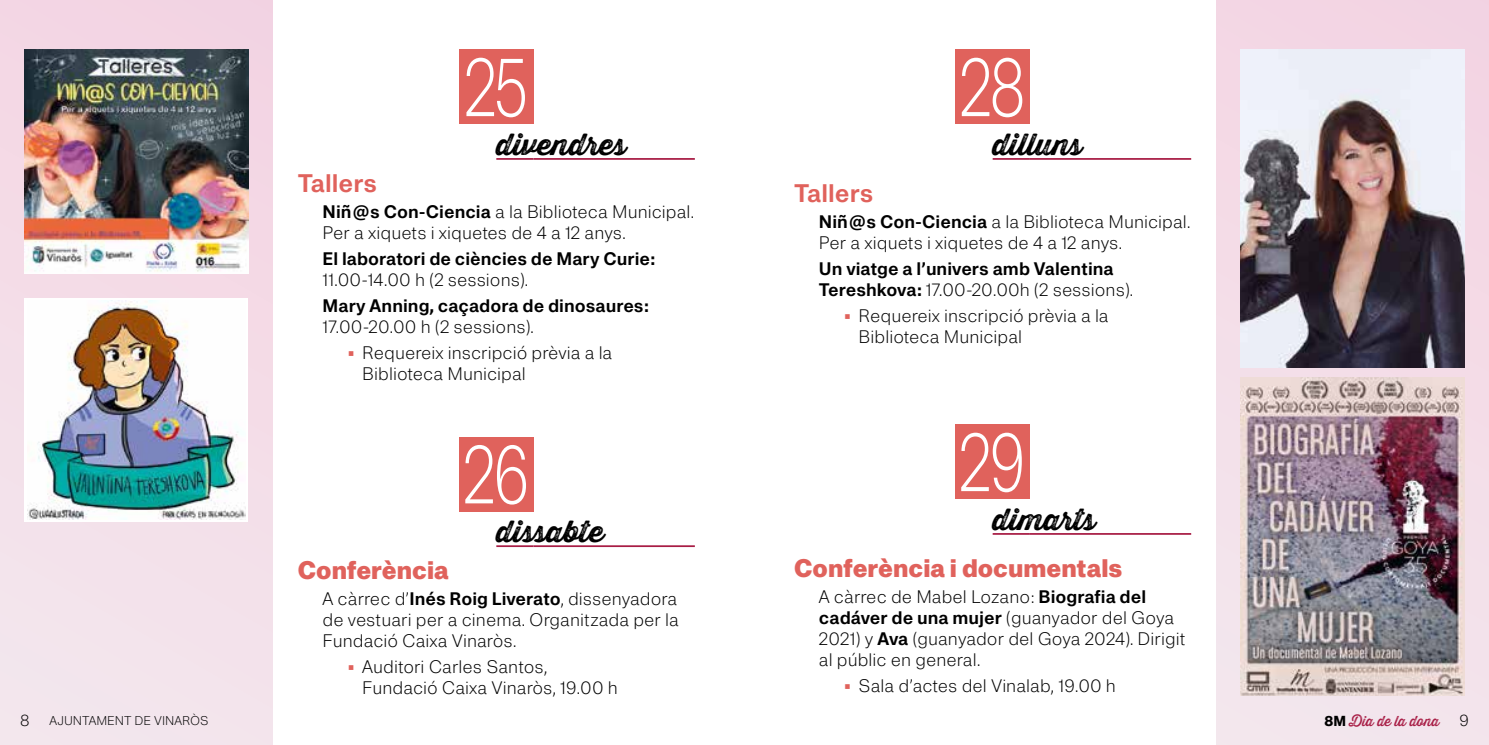
<style>
.page{position:relative;width:1489px;height:745px;background:#fff}
.page>*{position:absolute;margin:0;border:0;box-sizing:border-box;transform-origin:0 0}
.t1{font:300 80.5px "Snaga Arabic Text";letter-spacing:-.05em;color:#fff;scale:.75 1}
.t2{font:29.75px "Thirsty Rough Bol Two";color:#000}
.t3{font:900 24.5px "Snaga Arabic Text";color:#e0625c}
.t4{font:700 24.5px "Snaga Arabic Text";color:#e0625c}
.t5{font:300 17.5px/21px "Snaga Arabic Text";color:#000}
.t6{font:700 17.5px/21px "Snaga Arabic Text";color:#000}
.t7{font:300 15.75px "Snaga Arabic Text";color:#000}
.t8{font:14px "Thirsty Rough Reg Two";color:#a81d45}
.t9{font:300 12.25px "Snaga Arabic Text";color:#000}
.s1{font-weight:700}
.s2{font-weight:700;color:#e0625c}
.s3{font-weight:300}
.s4{font-family:"Snaga Arabic Text";font-weight:800;color:#000}
</style>
<div class="page">
<div style="left:459px;top:50px;width:74px;height:74px;background:#e0625c"></div>
<hr style="left:496px;top:158px;width:37px;height:2px;background:#a81d45">
<hr style="left:533px;top:158px;width:161px;height:2px;background:#a81d45">
<div style="left:459px;top:436px;width:74px;height:75px;background:#e0625c"></div>
<hr style="left:496px;top:545px;width:37px;height:1px;background:#a81d45">
<hr style="left:533px;top:545px;width:161px;height:1px;background:#a81d45">
<div style="left:955px;top:50px;width:74px;height:74px;background:#e0625c"></div>
<hr style="left:992px;top:158px;width:37px;height:2px;background:#a81d45">
<hr style="left:1029px;top:158px;width:162px;height:2px;background:#a81d45">
<div style="left:955px;top:424px;width:74px;height:75px;background:#e0625c"></div>
<hr style="left:992px;top:532px;width:37px;height:2px;background:#a81d45">
<hr style="left:1029px;top:532px;width:162px;height:2px;background:#a81d45">
<div style="left:0;top:0;width:273px;height:744px;background:linear-gradient(to right,#f3e1ea,#f2dde8)"></div>
<div style="left:1215px;top:0;width:273px;height:744px;background:#f3dde8"></div>
<img style="left:25px;top:50px;width:223px;height:223px">
<div style="left:25px;top:298px;width:223px;height:223px;background:#fff"></div>
<img style="left:27px;top:300px;width:219px;height:218px">
<img style="left:1240px;top:377px;width:223px;height:317px">
<img style="left:1240px;top:50px;width:223px;height:317px">
<h1 class="t1" style="left:464px;top:41px;width:87px">25</h1>
<h2 class="t2" style="left:496px;top:121px;width:131px">divendres</h2>
<h3 class="t4" style="left:298px;top:168px;width:81px">Tallers</h3>
<p class="t5" style="left:322px;top:203px;width:373px"><span class="s1">Niñ@s Con-Ciencia</span> a la Biblioteca Municipal.<br>Per a xiquets i xiquetes de 4 a 12 anys.</p>
<p class="t6" style="left:322px;top:250px;width:334px">El laboratori de ciències de Mary Curie:</p>
<p class="t5" style="left:322px;top:271px;width:207px">11.00-14.00 h (2 sessions).</p>
<p class="t6" style="left:322px;top:297px;width:328px">Mary Anning, caçadora de dinosaures:</p>
<p class="t5" style="left:322px;top:318px;width:213px">17.00-20.00 h (2 sessions).</p>
<p class="t5" style="left:362px;top:344px;width:252px;text-indent:-15px"><span class="s2">•</span> Requereix inscripció prèvia a la<br>Biblioteca Municipal</p>
<h1 class="t1" style="left:463px;top:428px;width:90px">26</h1>
<h2 class="t2" style="left:496px;top:508px;width:109px">dissabte</h2>
<h3 class="t3" style="left:298px;top:553px;width:152px">Conferència</h3>
<p class="t5" style="left:322px;top:590px;width:358px;text-align:justify">A càrrec d’<span class="s1">Inés Roig Liverato</span>, dissenyadora de vestuari per a cinema. Organitzada per la Fundació Caixa Vinaròs.</p>
<p class="t5" style="left:362px;top:658px;width:257px;text-indent:-15px"><span class="s2">•</span> Auditori Carles Santos,<br>Fundació Caixa Vinaròs, 19.00 h</p>
<h1 class="t1" style="left:959px;top:41px;width:89px">28</h1>
<h2 class="t2" style="left:992px;top:121px;width:91px">dilluns</h2>
<h3 class="t4" style="left:794px;top:178px;width:81px">Tallers</h3>
<p class="t5" style="left:819px;top:213px;width:373px"><span class="s1">Niñ@s Con-Ciencia</span> a la Biblioteca Municipal.<br>Per a xiquets i xiquetes de 4 a 12 anys.</p>
<p class="t6" style="left:819px;top:260px;width:316px">Un viatge a l’univers amb Valentina<br>Tereshkova: <span class="s3">17.00-20.00h (2 sessions).</span></p>
<p class="t5" style="left:858px;top:307px;width:252px;text-indent:-15px"><span class="s2">•</span> Requereix inscripció prèvia a la<br>Biblioteca Municipal</p>
<h1 class="t1" style="left:959px;top:415px;width:91px">29</h1>
<h2 class="t2" style="left:992px;top:496px;width:104px">dimarts</h2>
<h3 class="t3" style="left:794px;top:551px;width:330px">Conferència i documentals</h3>
<p class="t5" style="left:819px;top:587px;width:368px">A càrrec de Mabel Lozano: <span class="s1">Biografia del cadáver de una mujer</span> (guanyador del Goya 2021) y <span class="s1">Ava</span> (guanyador del Goya 2024). Dirigit al públic en general.</p>
<p class="t5" style="left:843px;top:676px;width:274px"><span class="s2">•</span> Sala d’actes del Vinalab, 19.00 h</p>
<p class="t7" style="left:20px;top:710px;width:11px">8</p>
<p class="t9" style="left:50px;top:712px;width:160px">AJUNTAMENT DE VINARÒS</p>
<p class="t8" style="left:1324px;top:710px;width:116px"><span class="s4">8M</span> Dia de la dona</p>
<p class="t7" style="left:1459px;top:710px;width:11px">9</p>
</div>
